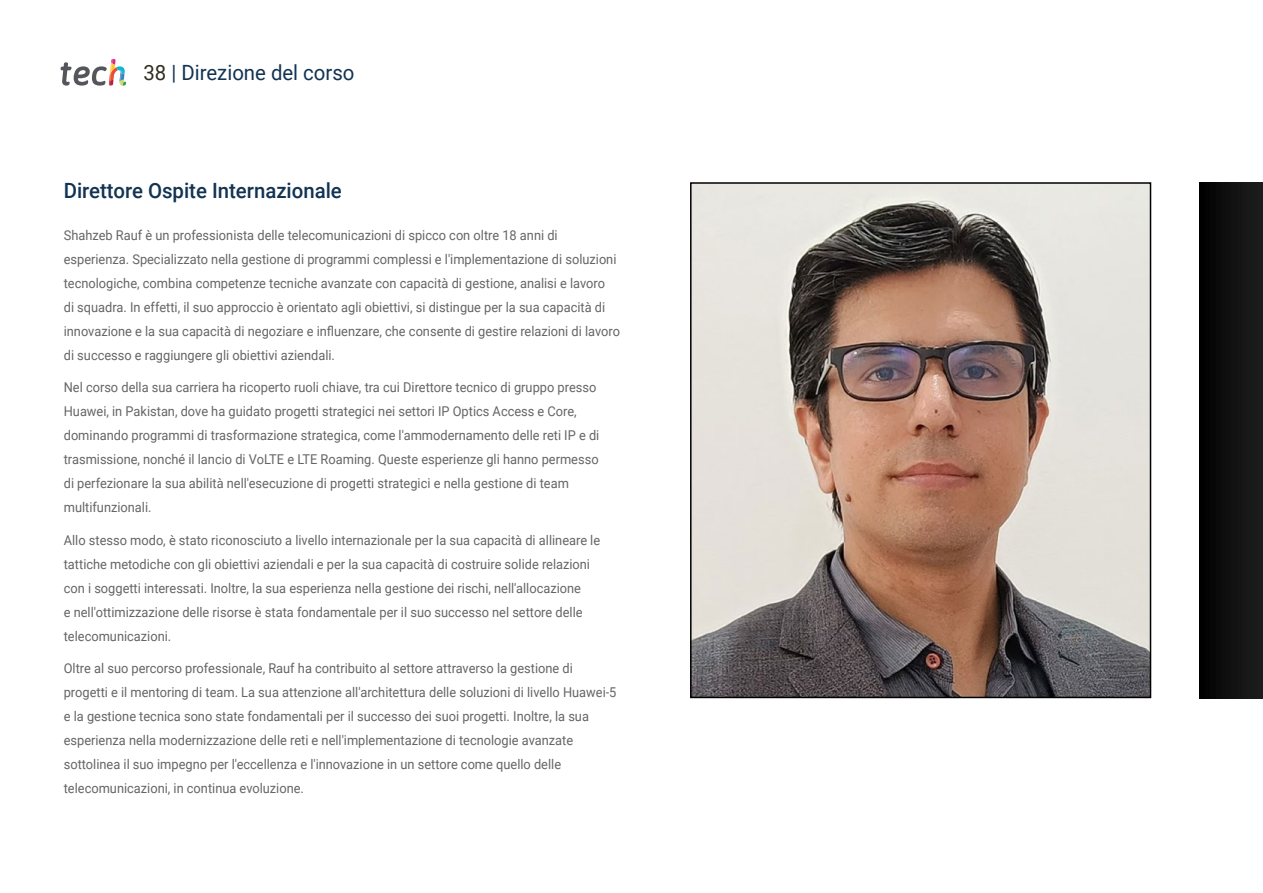
<style>
.page{position:relative;width:1263px;height:893px;background:#fff}
.page>*{position:absolute;margin:0;border:0;box-sizing:border-box;transform-origin:0 0}
.t1{font:500 21px "Roboto";color:#123352}
.t2{font:21px "Roboto";color:#123352}
.t3{font:13.5px/24px "Roboto";color:#656565;scale:.95 1}
.s1{color:#312e20}
</style>
<div class="page">
<div style="left:1199px;top:182px;width:64px;height:516px;background:linear-gradient(to right,#000,#1e1e1f)"></div>
<img style="left:693px;top:185px;width:455px;height:510px">
<div style="left:690px;top:182px;width:461px;height:516px;border:2px solid #000"></div>
<svg style="left:61px;top:59px;width:65px;height:27px"></svg>
<h1 class="t2" style="left:144px;top:57px;width:213px"><span class="s1">38</span> | Direzione del corso</h1>
<h1 class="t1" style="left:64px;top:176px;width:280px">Direttore Ospite Internazionale</h1>
<p class="t3" style="left:64px;top:222px;width:587px">Shahzeb Rauf è un professionista delle telecomunicazioni di spicco con oltre 18 anni di esperienza. Specializzato nella gestione di programmi complessi e l'implementazione di soluzioni tecnologiche, combina competenze tecniche avanzate con capacità di gestione, analisi e lavoro<br>di squadra. In effetti, il suo approccio è orientato agli obiettivi, si distingue per la sua capacità di innovazione e la sua capacità di negoziare e influenzare, che consente di gestire relazioni di lavoro di successo e raggiungere gli obiettivi aziendali.</p>
<p class="t3" style="left:64px;top:375px;width:565px">Nel corso della sua carriera ha ricoperto ruoli chiave, tra cui Direttore tecnico di gruppo presso Huawei, in Pakistan, dove ha guidato progetti strategici nei settori IP Optics Access e Core, dominando programmi di trasformazione strategica, come l'ammodernamento delle reti IP e di trasmissione, nonché il lancio di VoLTE e LTE Roaming. Queste esperienze gli hanno permesso di perfezionare la sua abilità nell'esecuzione di progetti strategici e nella gestione di team multifunzionali.</p>
<p class="t3" style="left:64px;top:527px;width:566px">Allo stesso modo, è stato riconosciuto a livello internazionale per la sua capacità di allineare le tattiche metodiche con gli obiettivi aziendali e per la sua capacità di costruire solide relazioni con i soggetti interessati. Inoltre, la sua esperienza nella gestione dei rischi, nell'allocazione<br>e nell'ottimizzazione delle risorse è stata fondamentale per il suo successo nel settore delle telecomunicazioni.</p>
<p class="t3" style="left:64px;top:656px;width:583px">Oltre al suo percorso professionale, Rauf ha contribuito al settore attraverso la gestione di progetti e il mentoring di team. La sua attenzione all'architettura delle soluzioni di livello Huawei-5 e la gestione tecnica sono state fondamentali per il successo dei suoi progetti. Inoltre, la sua esperienza nella modernizzazione delle reti e nell'implementazione di tecnologie avanzate sottolinea il suo impegno per l'eccellenza e l'innovazione in un settore come quello delle telecomunicazioni, in continua evoluzione.</p>
</div>
